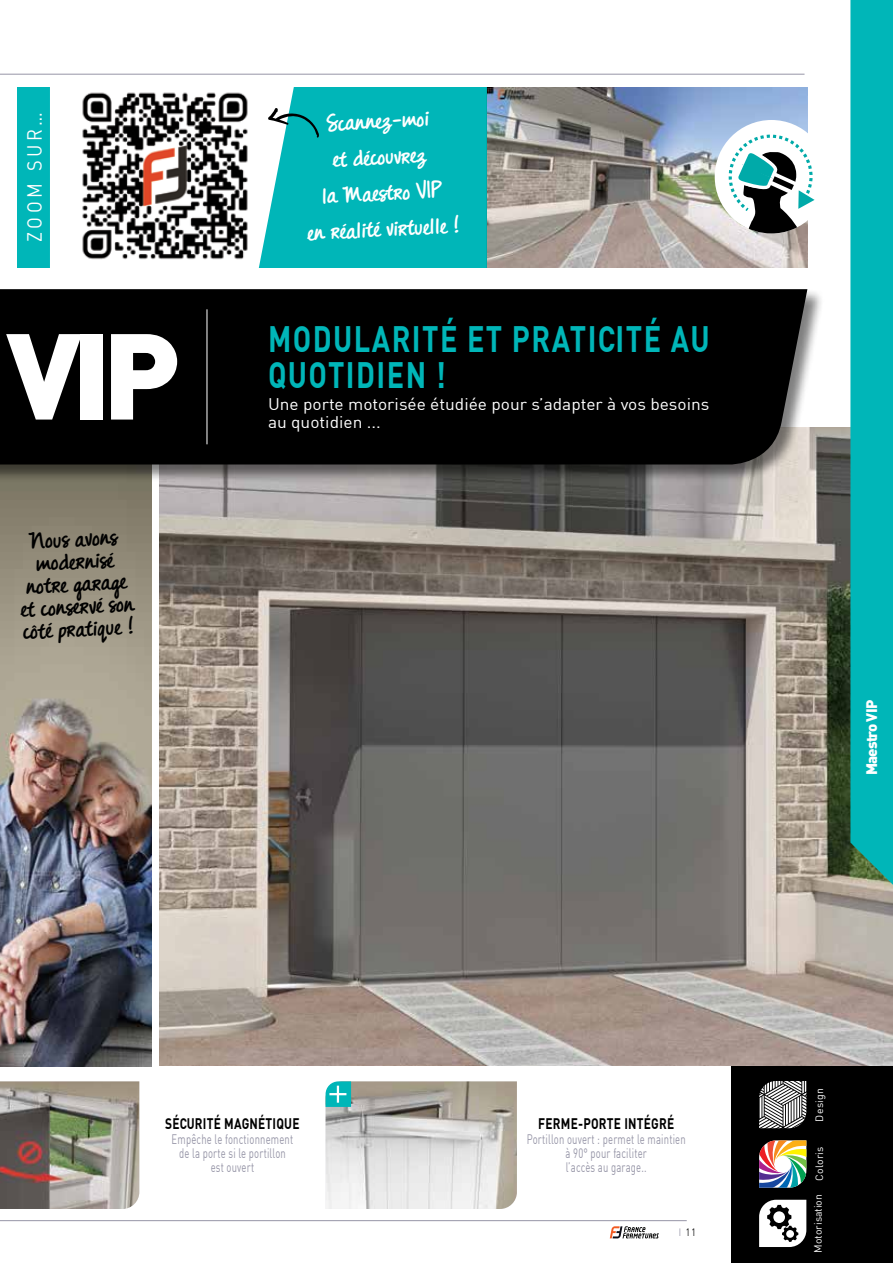
<style>
.page{position:relative;width:893px;height:1263px;background:#fff}
.page>*{position:absolute;margin:0;border:0;box-sizing:border-box;transform-origin:0 0}
.t1{font:120px "DIN Black Alternate";color:#fff;scale:1.05 1}
.t2{font:700 36px/36px "DIN";letter-spacing:.05em;color:#00b6b8;scale:.8 1}
.t3{font:700 24px/22.5px "DJB Messy Amanda Goes";color:#000;text-align:center;scale:1.05 1}
.t4{font:700 24px/36px "DJB Messy Amanda Goes";color:#fff;text-align:center;scale:1.05 1}
.t5{font:20.1px "DIN";letter-spacing:.2em;color:#fff;scale:.9 1}
.t6{font:16.5px "DIN";color:#fff;scale:1.05 1}
.t7{font:700 15px "DIN";letter-spacing:.02em;color:#000;scale:.79 1}
.t8{font:15px "DIN Black Alternate";letter-spacing:-.05em;color:#fff}
.t9{font:13.5px/14.2px "DIN";letter-spacing:.02em;color:#9695a7;text-align:center;scale:.7 1}
.t10{font:10.5px "DIN";letter-spacing:.005em;color:#fff}
.t11{font:10.5px "DIN";letter-spacing:.03em;color:#fff}
.t12{font:10.5px "DIN";color:#000;scale:.8 1}
.s1{color:#9695a7}
</style>
<div class="page">
<div style="left:731px;top:1065px;width:162px;height:198px;background:#000"></div>
<hr style="left:0;top:1220px;width:687px;height:1px;background:#9695a7">
<svg style="left:610px;top:1226px;width:49px;height:12px"></svg>
<div style="left:17px;top:87px;width:791px;height:180px;background:#00b6b8"></div>
<hr style="left:0;top:74px;width:804px;height:1px;background:#9695a7">
<img style="left:0;top:483px;width:151px;height:584px">
<img style="left:160px;top:427px;width:733px;height:638px">
<div style="left:0;top:288px;width:824px;height:195px;background:#000;opacity:.5"></div>
<div style="left:0;top:289px;width:807px;height:175px;background:#000"></div>
<svg style="left:759px;top:1140px;width:47px;height:48px;background:#aaa18f"></svg>
<svg style="left:759px;top:1200px;width:47px;height:47px"></svg>
<svg style="left:759px;top:1081px;width:47px;height:47px;background:#939393"></svg>
<div style="left:17px;top:87px;width:35px;height:181px;background:#00b6b8"></div>
<hr style="left:207px;top:309px;width:1px;height:135px;background:#fff">
<svg style="left:50px;top:87px;width:245px;height:181px;fill:#fff"></svg>
<img style="left:487px;top:87px;width:321px;height:180px">
<svg style="left:268px;top:107px;width:51px;height:31px"></svg>
<img style="left:0;top:1081px;width:139px;height:128px">
<svg style="left:326px;top:1081px;width:191px;height:128px;background:#c8c9c5"></svg>
<img style="left:75px;top:87px;width:180px;height:178px">
<div style="left:850px;top:0;width:43px;height:885px;background:#00b6b8"></div>
<div style="left:715px;top:120px;width:113px;height:113px;background:#fff;border-radius:50%"></div>
<svg style="left:727px;top:133px;width:87px;height:100px"></svg>
<h3 class="t5" style="left:22px;top:242px;width:147px;rotate:-90deg">ZOOM SUR…</h3>
<h1 class="t1" style="left:6px;top:296px;width:168px">VIP</h1>
<h3 class="t3" style="left:17px;top:532px;width:110px;rotate:-3deg">Nous avons modernisé notre garage et conservé son côté pratique !</h3>
<h3 class="t4" style="left:301px;top:109px;width:147px;rotate:-3deg">Scannez-moi<br>et découvrez<br>la Maestro VIP<br>en réalité virtuelle !</h3>
<h2 class="t2" style="left:268px;top:319px;width:554px">MODULARITÉ ET PRATICITÉ AU<br>QUOTIDIEN !</h2>
<p class="t6" style="left:268px;top:393px;width:422px">Une porte motorisée étudiée pour s’adapter à vos besoins</p>
<p class="t6" style="left:268px;top:411px;width:109px">au quotidien ...</p>
<p class="t8" style="left:862px;top:775px;width:77px;rotate:-90deg">Maestro VIP</p>
<p class="t7" style="left:165px;top:1113px;width:172px">SÉCURITÉ MAGNÉTIQUE</p>
<p class="t9" style="left:172px;top:1132px;width:175px">Empêche le fonctionnement de la porte si le portillon est ouvert</p>
<p class="t7" style="left:538px;top:1113px;width:174px">FERME-PORTE INTÉGRÉ</p>
<p class="t9" style="left:527px;top:1132px;width:229px">Portillon ouvert : permet le maintien à 90° pour faciliter<br>l’accès au garage..</p>
<p class="t12" style="left:679px;top:1226px;width:23px"><span class="s1">I</span> 11</p>
<p class="t10" style="left:813px;top:1121px;width:35px;rotate:-90deg">Design</p>
<p class="t11" style="left:813px;top:1181px;width:36px;rotate:-90deg">Coloris</p>
<p class="t10" style="left:811px;top:1252px;width:60px;rotate:-90deg">Motorisation</p>
</div>
